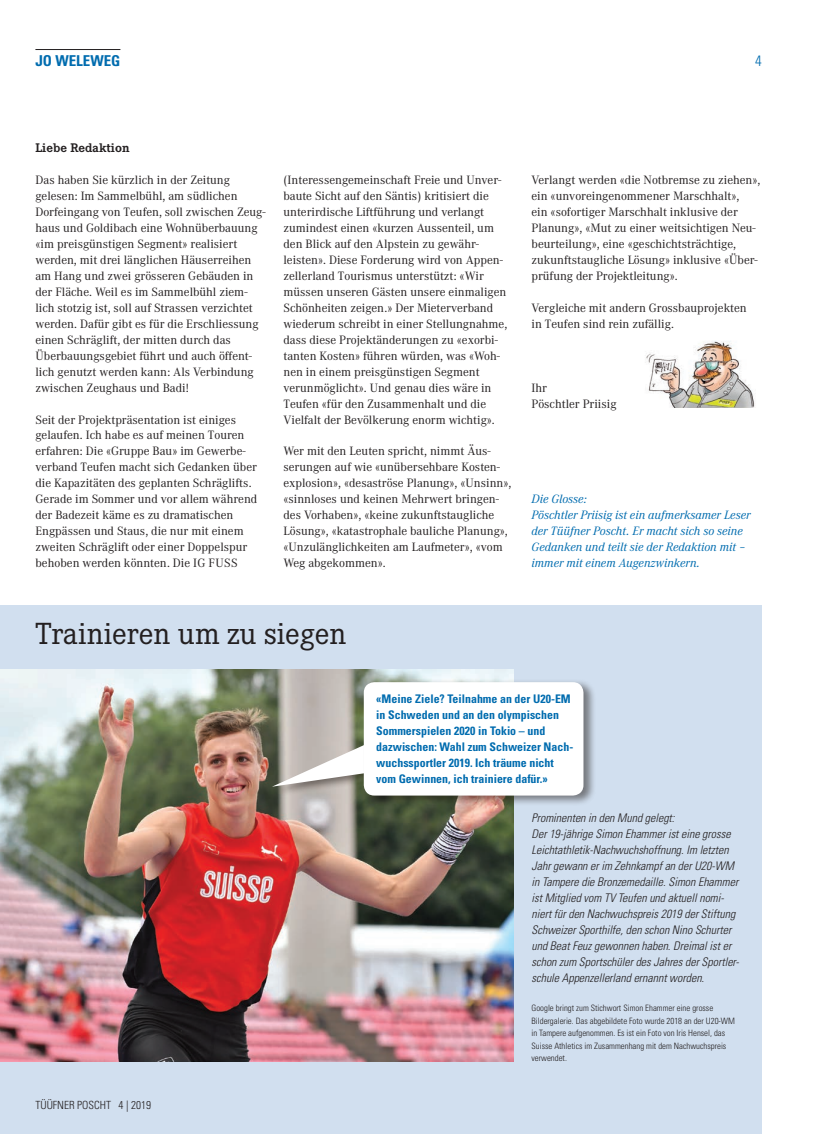
<style>
.page{position:relative;width:815px;height:1134px;background:#fff}
.page>*{position:absolute;margin:0;border:0;box-sizing:border-box;transform-origin:0 0}
.t1{font:30px "Corporate EBQ";color:#231f20}
.t2{font:700 condensed 15px "Univers LT Std";color:#006caf}
.t3{font:300 condensed 15px "Univers LT Std";color:#006caf}
.t4{font:700 12.25px "Corporate EBQ";color:#231f20}
.t5{font:11.88px/16px "Corporate ABQ";color:#231f20}
.t6{font:italic 300 condensed 11.88px/16px "Univers LT Std";color:#231f20}
.t7{font:700 condensed 11.88px/16px "Univers LT Std";color:#006caf}
.t8{font:italic 11.88px/16px "Corporate ABQ";color:#006caf}
.t9{font:300 condensed 11.25px "Univers LT Std";color:#231f20}
.t10{font:300 condensed 8.75px/12.5px "Univers LT Std";color:#231f20}
</style>
<div class="page">
<img style="left:645px;top:341px;width:110px;height:66px">
<div style="left:0;top:606px;width:762px;height:528px;background:#d1dfef"></div>
<img style="left:0;top:670px;width:514px;height:391px">
<hr style="left:35px;top:49px;width:85px;height:1px;background:#231f20">
<div style="left:273px;top:741px;width:132px;height:56px;background:#1d1510;opacity:.5"></div>
<svg style="left:272px;top:744px;width:91px;height:43px;background:#c1beb9"></svg>
<div style="left:363px;top:679px;width:234px;height:127px;background:#1d1510;opacity:.5"></div>
<div style="left:364px;top:682px;width:219px;height:113px;background:#fff;border-radius:11px"></div>
<p class="t2" style="left:35px;top:51px;width:86px">JO WELEWEG</p>
<p class="t3" style="left:755px;top:51px;width:8px">4</p>
<p class="t4" style="left:35px;top:141px;width:96px">Liebe Redaktion</p>
<p class="t5" style="left:35px;top:172px;width:232px">Das haben Sie kürzlich in der Zeitung gelesen: Im Sammelbühl, am südlichen Dorfeingang von Teufen, soll zwischen Zeug&shy;haus und Goldibach eine Wohnüberbauung «im preisgünstigen Segment» realisiert werden, mit drei länglichen Häuserreihen am Hang und zwei grösseren Gebäuden in der Fläche. Weil es im Sammelbühl ziem&shy;lich stotzig ist, soll auf Strassen verzichtet werden. Dafür gibt es für die Erschliessung einen Schräglift, der mitten durch das Überbauungsgebiet führt und auch öffent&shy;lich genutzt werden kann: Als Verbindung zwischen Zeughaus und Badi!</p>
<p class="t5" style="left:35px;top:411px;width:223px">Seit der Projektpräsentation ist einiges gelaufen. Ich habe es auf meinen Touren erfahren: Die «Gruppe Bau» im Gewerbe&shy;verband Teufen macht sich Gedanken über die Kapazitäten des geplanten Schräglifts.<br>Gerade im Sommer und vor allem während der Badezeit käme es zu dramatischen Engpässen und Staus, die nur mit einem zweiten Schräglift oder einer Doppelspur behoben werden könnten. Die IG FUSS</p>
<p class="t5" style="left:283px;top:172px;width:225px">(Interessengemeinschaft Freie und Unver&shy;baute Sicht auf den Säntis) kritisiert die unterirdische Liftführung und verlangt zumindest einen «kurzen Aussenteil, um den Blick auf den Alpstein zu gewähr&shy;leisten». Diese Forderung wird von Appen&shy;zellerland Tourismus unterstützt: «Wir müssen unseren Gästen unsere einmaligen Schönheiten zeigen.» Der Mieterverband wiederum schreibt in einer Stellungnahme, dass diese Projektänderungen zu «exorbi&shy;tanten Kosten» führen würden, was «Woh&shy;nen in einem preisgünstigen Segment verunmöglicht». Und genau dies wäre in Teufen «für den Zusammenhalt und die Vielfalt der Bevölkerung enorm wichtig».</p>
<p class="t5" style="left:283px;top:443px;width:229px">Wer mit den Leuten spricht, nimmt Äus&shy;serungen auf wie «unübersehbare Kosten&shy;explosion», «desaströse Planung», «Unsinn», «sinnloses und keinen Mehrwert bringen&shy;des Vorhaben», «keine zukunftstaugliche Lösung», «katastrophale bauliche Planung», «Unzulänglichkeiten am Laufmeter», «vom Weg abgekommen».</p>
<p class="t5" style="left:532px;top:172px;width:231px">Verlangt werden «die Notbremse zu ziehen», ein «unvoreingenommener Marschhalt»,<br>ein «sofortiger Marschhalt inklusive der Planung», «Mut zu einer weitsichtigen Neu&shy;beurteilung», eine «geschichtsträchtige, zukunftstaugliche Lösung» inklusive «Über&shy;prüfung der Projektleitung».</p>
<p class="t5" style="left:532px;top:300px;width:217px">Vergleiche mit andern Grossbauprojekten in Teufen sind rein zufällig.</p>
<p class="t5" style="left:532px;top:380px;width:86px">Ihr<br>Pöschtler Priisig</p>
<p class="t8" style="left:531px;top:491px;width:220px">Die Glosse:<br>Pöschtler Priisig ist ein aufmerksamer Leser der Tüüfner Poscht. Er macht sich so seine Gedanken und teilt sie der Redaktion mit – immer mit einem Augenzwinkern.</p>
<h1 class="t1" style="left:35px;top:616px;width:313px">Trainieren um zu siegen</h1>
<p class="t7" style="left:376px;top:691px;width:199px">«Meine Ziele? Teilnahme an der U20-EM in Schweden und an den olympischen Sommerspielen 2020 in Tokio – und dazwischen: Wahl zum Schweizer Nach&shy;wuchssportler 2019. Ich träume nicht vom Gewinnen, ich trainiere dafür.»</p>
<p class="t9" style="left:35px;top:1098px;width:117px">TÜÜFNER POSCHT 4 | 2019</p>
<p class="t6" style="left:531px;top:810px;width:209px">Prominenten in den Mund gelegt:<br>Der 19-jährige Simon Ehammer ist eine grosse Leichtathletik-Nachwuchshoffnung. Im letzten Jahr gewann er im Zehnkampf an der U20-WM in Tampere die Bronzemedaille. Simon Ehammer ist Mitglied vom TV Teufen und aktuell nomi&shy;niert für den Nachwuchspreis 2019 der Stiftung Schweizer Sporthilfe, den schon Nino Schurter und Beat Feuz gewonnen haben. Dreimal ist er schon zum Sportschüler des Jahres der Sportler&shy;schule Appenzellerland ernannt worden.</p>
<p class="t10" style="left:531px;top:1002px;width:205px">Google bringt zum Stichwort Simon Ehammer eine grosse Bildergalerie. Das abgebildete Foto wurde 2018 an der U20-WM in Tampere aufgenommen. Es ist ein Foto von Iris Hensel, das Suisse Athletics im Zusammenhang mit dem Nachwuchspreis verwendet.</p>
</div>
